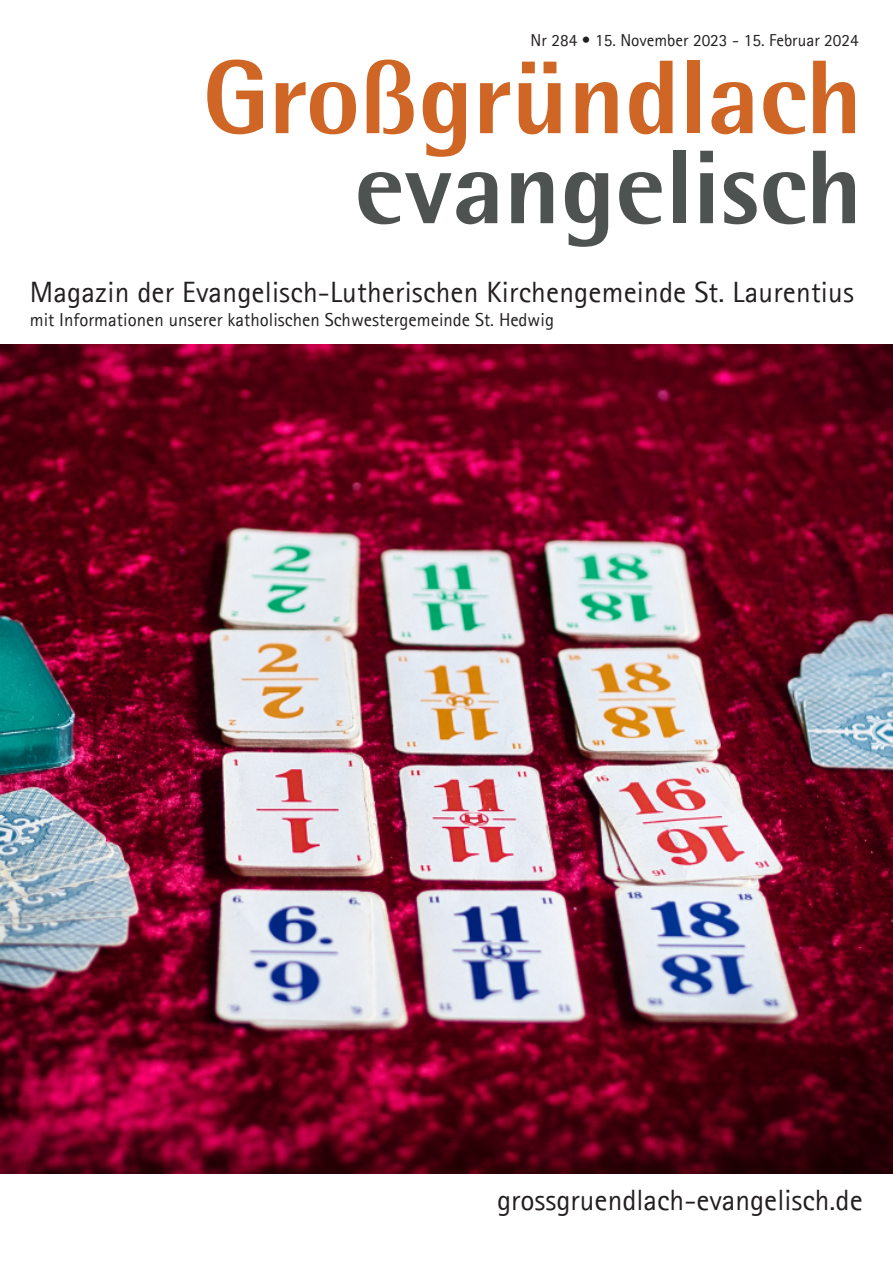
<style>
.page{position:relative;width:893px;height:1263px;background:#fff}
.page>*{position:absolute;margin:0;border:0;box-sizing:border-box;transform-origin:0 0}
.t1{font:800 105px "Agfa Rotis Semisans";color:#d06625}
.t2{font:800 105px "Agfa Rotis Semisans";color:#4e5251}
.t3{font:29.4px "Agfa Rotis Sans Serif";letter-spacing:.005em;color:#231f20}
.t4{font:18.75px "Agfa Rotis Sans Serif";color:#231f20}
.t5{font:17.25px "Agfa Rotis Sans Serif";color:#231f20}
</style>
<div class="page">
<img style="left:0;top:345px;width:893px;height:828px">
<p class="t5" style="left:531px;top:30px;width:329px">Nr 284 • 15. November 2023 - 15. Februar 2024</p>
<h1 class="t1" style="left:202px;top:31px;width:661px">Großgründlach</h1>
<h1 class="t2" style="left:354px;top:121px;width:509px">evangelisch</h1>
<p class="t3" style="left:30px;top:275px;width:826px">Magazin der Evangelisch-Lutherischen Kirchengemeinde St. Laurentius</p>
<p class="t4" style="left:30px;top:309px;width:526px">mit Informationen unserer katholischen Schwestergemeinde St. Hedwig</p>
<p class="t3" style="left:497px;top:1182px;width:367px">grossgruendlach-evangelisch.de</p>
</div>
